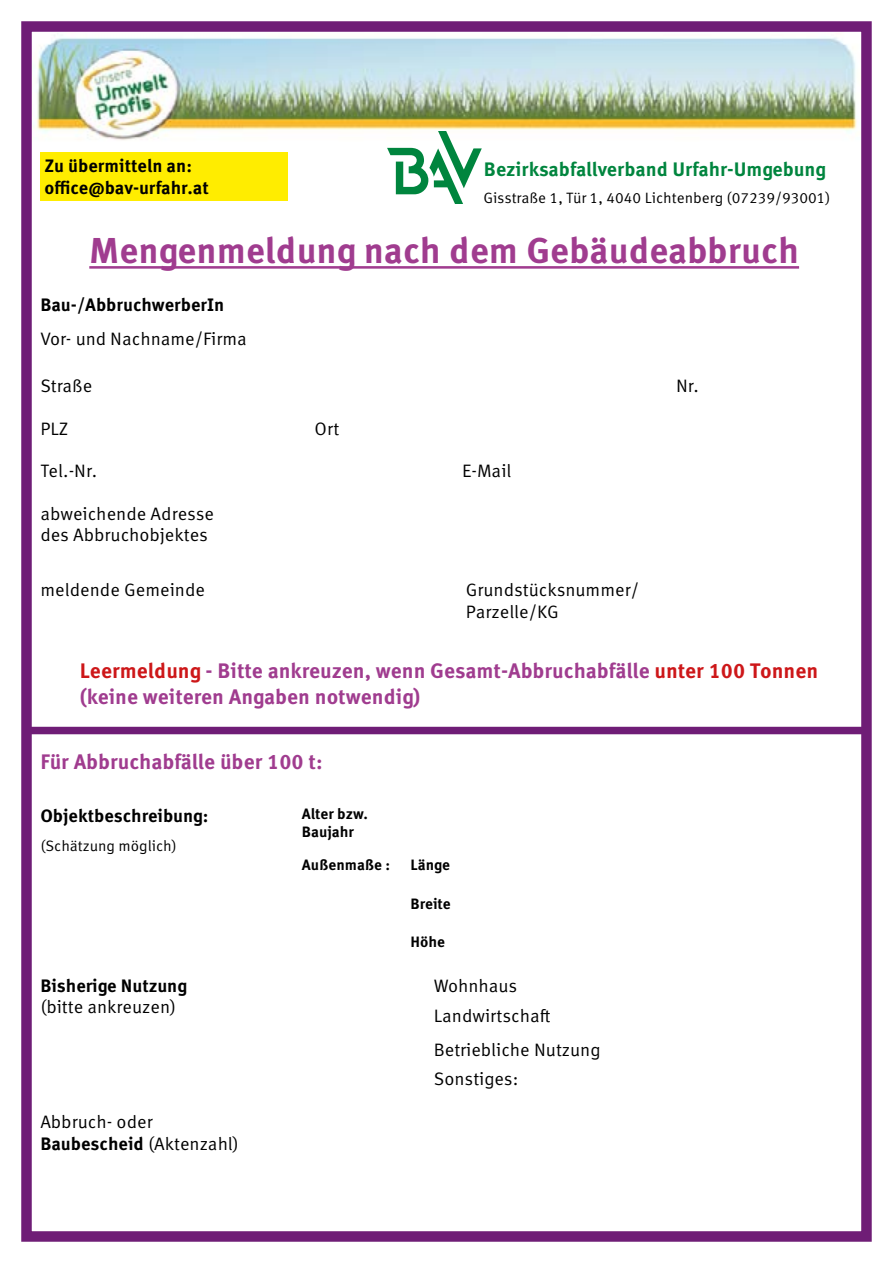
<style>
.page{position:relative;width:893px;height:1263px;background:#fff}
.page>*{position:absolute;margin:0;border:0;box-sizing:border-box;transform-origin:0 0}
.t1{font:700 36px "Meta Correspondence OT";color:#a03c8f}
.t2{font:700 21px/25.2px "Meta Correspondence OT";color:#a03c8f}
.t3{font:700 19.5px "Meta Correspondence OT";color:#00853e}
.t4{font:18px/21.6px "Meta Correspondence OT";color:#000}
.t5{font:700 18px/21.6px "Meta Correspondence OT";color:#000}
.t6{font:15px "Meta Correspondence OT";color:#000}
.t7{font:700 15px/18px "Meta Correspondence OT";color:#000}
.s1{color:#cd1719}
.s2{font-weight:700}
</style>
<div class="page">
<img style="left:36px;top:35px;width:821px;height:105px">
<div style="left:21px;top:21px;width:851px;height:1221px;border:10px solid #6f1d76"></div>
<svg style="left:387px;top:131px;width:95px;height:73px"></svg>
<div style="left:40px;top:152px;width:248px;height:49px;background:#ffed00"></div>
<div style="left:26px;top:727px;width:841px;height:7px;background:#6f1d76"></div>
<hr style="left:89px;top:266px;width:710px;height:3px;background:#a03c8f">
<p class="t5" style="left:45px;top:156px;width:166px">Zu übermitteln an: office@bav-urfahr.at</p>
<p class="t3" style="left:484px;top:158px;width:343px">Bezirksabfallverband Urfahr-Umgebung</p>
<p class="t6" style="left:483px;top:189px;width:349px">Gisstraße 1, Tür 1, 4040 Lichtenberg (07239/93001)</p>
<h1 class="t1" style="left:89px;top:229px;width:711px">Mengenmeldung nach dem Gebäudeabbruch</h1>
<p class="t5" style="left:40px;top:294px;width:185px">Bau-/AbbruchwerberIn</p>
<p class="t4" style="left:40px;top:329px;width:208px">Vor- und Nachname/Firma</p>
<p class="t4" style="left:40px;top:375px;width:54px">Straße</p>
<p class="t4" style="left:676px;top:375px;width:24px">Nr.</p>
<p class="t4" style="left:40px;top:418px;width:30px">PLZ</p>
<p class="t4" style="left:315px;top:418px;width:26px">Ort</p>
<p class="t4" style="left:40px;top:461px;width:58px">Tel.-Nr.</p>
<p class="t4" style="left:40px;top:503px;width:175px">abweichende Adresse des Abbruchobjektes</p>
<p class="t4" style="left:40px;top:580px;width:166px">meldende Gemeinde</p>
<p class="t4" style="left:462px;top:461px;width:51px">E-Mail</p>
<p class="t4" style="left:466px;top:580px;width:175px">Grundstücksnummer/<br>Parzelle/KG</p>
<p class="t2" style="left:80px;top:659px;width:740px"><span class="s1">Leermeldung</span> - Bitte ankreuzen, wenn Gesamt-Abbruchabfälle <span class="s1">unter 100 Tonnen </span>(keine weiteren Angaben notwendig)</p>
<p class="t2" style="left:40px;top:749px;width:284px">Für Abbruchabfälle über 100 t:</p>
<p class="t5" style="left:40px;top:805px;width:170px">Objektbeschreibung:</p>
<p class="t6" style="left:40px;top:836px;width:138px">(Schätzung möglich)</p>
<p class="t5" style="left:40px;top:975px;width:148px">Bisherige Nutzung</p>
<p class="t4" style="left:40px;top:997px;width:137px">(bitte ankreuzen)</p>
<p class="t4" style="left:40px;top:1111px;width:200px">Abbruch- oder<br><span class="s2">Baubescheid</span> (Aktenzahl)</p>
<p class="t7" style="left:302px;top:806px;width:68px">Alter bzw.<br>Baujahr</p>
<p class="t7" style="left:302px;top:857px;width:90px">Außenmaße :</p>
<p class="t7" style="left:411px;top:857px;width:41px">Länge</p>
<p class="t7" style="left:411px;top:895px;width:42px">Breite</p>
<p class="t7" style="left:411px;top:933px;width:36px">Höhe</p>
<p class="t4" style="left:434px;top:971px;width:118px;line-height:29.7px">Wohnhaus<br>Landwirtschaft</p>
<p class="t4" style="left:434px;top:1039px;width:168px">Betriebliche Nutzung</p>
<p class="t4" style="left:434px;top:1069px;width:86px">Sonstiges:</p>
</div>
